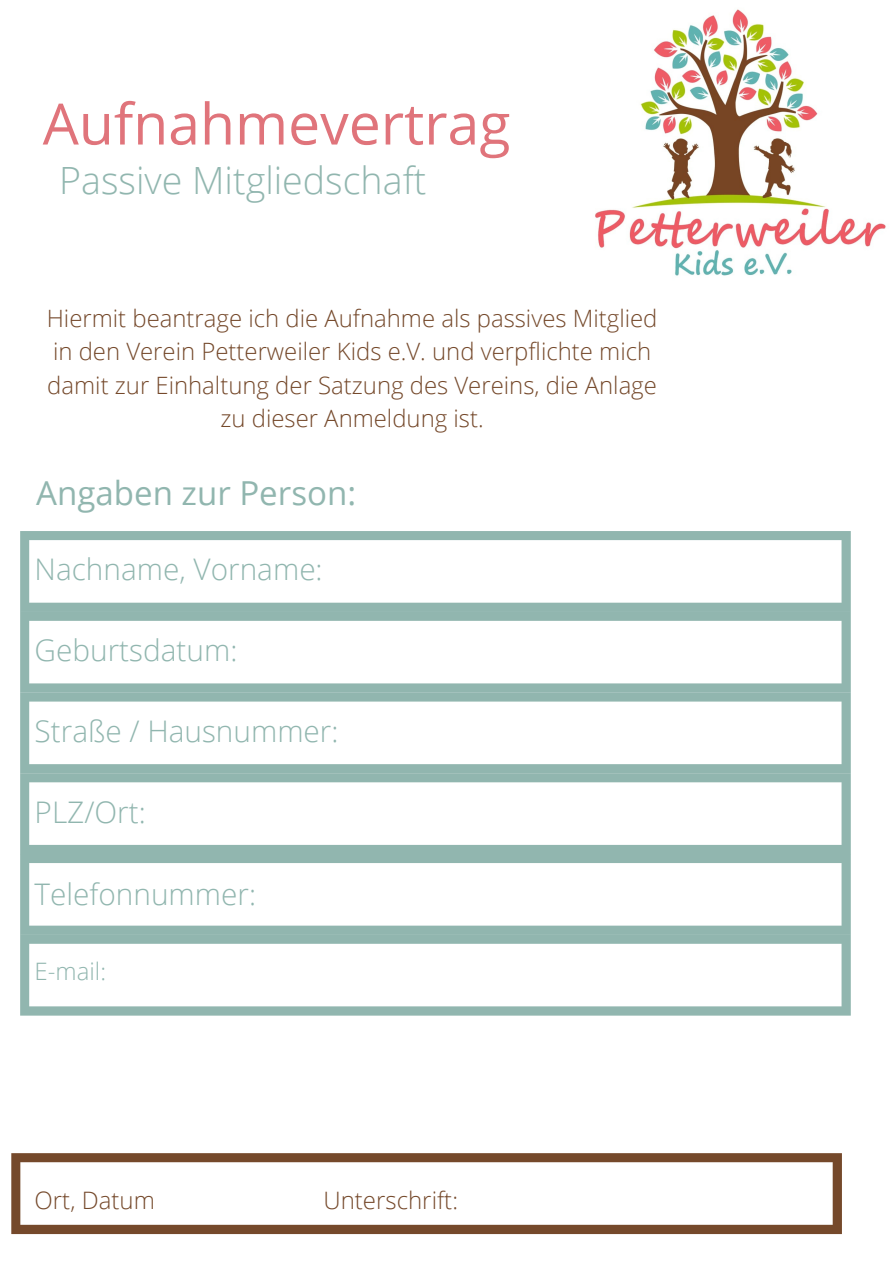
<style>
.page{position:relative;width:894px;height:1264px;background:#fff}
.page>*{position:absolute;margin:0;border:0;box-sizing:border-box;transform-origin:0 0}
.t1{font:57px "Open Sans";color:#e0747b}
.t2{font:300 37.5px "Open Sans";color:#91b6af}
.t3{font:33px "Open Sans";color:#91b6af}
.t4{font:300 29.7px "Open Sans";color:#91b6af}
.t5{font:300 24px "Open Sans";color:#75492b}
.t6{font:300 24px "Open Sans";color:#91b6af}
.t7{font:300 23.85px/33.5px "Open Sans";color:#75492b;text-align:center}
</style>
<div class="page">
<img style="left:595px;top:9px;width:291px;height:267px">
<svg style="left:20px;top:531px;width:830px;height:80px"></svg>
<svg style="left:20px;top:611px;width:830px;height:81px"></svg>
<svg style="left:20px;top:692px;width:830px;height:81px"></svg>
<svg style="left:20px;top:773px;width:830px;height:81px"></svg>
<svg style="left:20px;top:854px;width:830px;height:80px"></svg>
<svg style="left:20px;top:934px;width:830px;height:81px"></svg>
<svg style="left:11px;top:1153px;width:830px;height:80px"></svg>
<p class="t1" style="left:43px;top:84px;width:469px">Aufnahmevertrag</p>
<p class="t2" style="left:59px;top:154px;width:368px">Passive Mitgliedschaft</p>
<p class="t7" style="left:47px;top:301px;width:612px">Hiermit beantrage ich die Aufnahme als passives Mitglied in den Verein Petterweiler Kids e.V. und verpflichte mich damit zur Einhaltung der Satzung des Vereins, die Anlage zu dieser Anmeldung ist.</p>
<p class="t3" style="left:36px;top:469px;width:321px">Angaben zur Person:</p>
<p class="t4" style="left:35px;top:548px;width:289px">Nachname, Vorname:</p>
<p class="t4" style="left:35px;top:629px;width:204px">Geburtsdatum:</p>
<p class="t4" style="left:35px;top:710px;width:305px">Straße / Hausnummer:</p>
<p class="t4" style="left:35px;top:791px;width:113px">PLZ/Ort:</p>
<p class="t4" style="left:35px;top:872px;width:223px">Telefonnummer:</p>
<p class="t6" style="left:35px;top:954px;width:73px">E-mail:</p>
<p class="t5" style="left:35px;top:1182px;width:122px">Ort, Datum</p>
<p class="t5" style="left:323px;top:1182px;width:136px">Unterschrift:</p>
</div>
